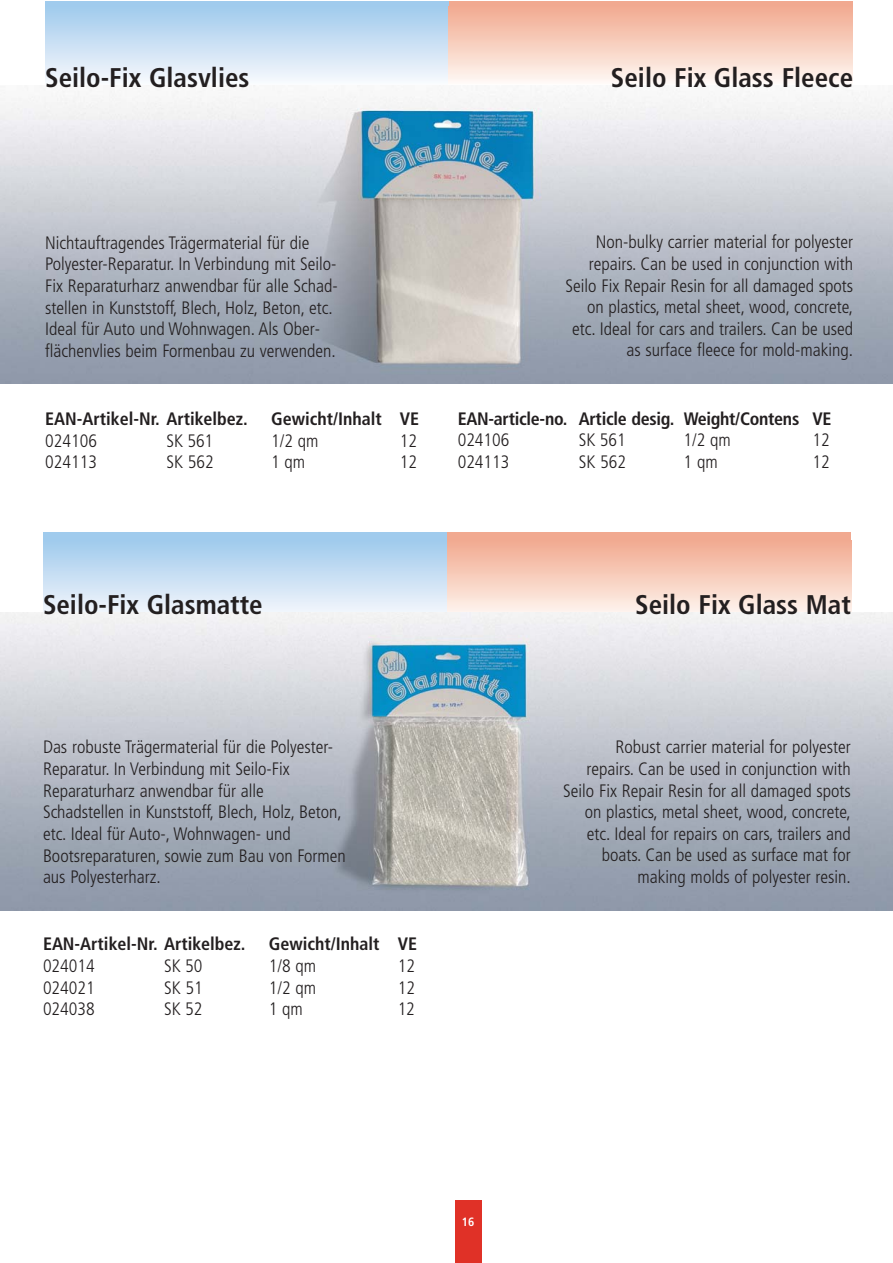
<style>
.page{position:relative;width:893px;height:1263px;background:#fff}
.page>*{position:absolute;margin:0;border:0;box-sizing:border-box;transform-origin:0 0}
.t1{font:700 condensed 27px "Frutiger";color:#231f20}
.t2{font:300 condensed 18px/21.6px "Frutiger";color:#231f20}
.t3{font:700 condensed 18px "Frutiger";color:#231f20}
.t4{font:700 condensed 12px "Frutiger";color:#fff}
</style>
<div class="page">
<div style="left:455px;top:1200px;width:26px;height:63px;background:#e03127"></div>
<div style="left:45px;top:1px;width:425px;height:71px;background:#a0cbed"></div>
<div style="left:449px;top:1px;width:404px;height:71px;background:#f1a990"></div>
<div style="left:45px;top:6px;width:425px;height:79px;background:linear-gradient(to bottom,#a0caec,#f9fafd)"></div>
<div style="left:449px;top:6px;width:404px;height:79px;background:linear-gradient(to bottom,#f1a98e,#fffaf5)"></div>
<img style="left:0;top:88px;width:893px;height:296px">
<div style="left:43px;top:532px;width:425px;height:74px;background:#a0cbed"></div>
<div style="left:447px;top:532px;width:404px;height:74px;background:#f1a990"></div>
<div style="left:43px;top:540px;width:425px;height:73px;background:linear-gradient(to bottom,#a0caec,#f2f5fc)"></div>
<div style="left:447px;top:598px;width:404px;height:15px;background:#fdece5"></div>
<div style="left:447px;top:540px;width:404px;height:58px;background:linear-gradient(to bottom,#f1a98f,#fbe2d6)"></div>
<img style="left:0;top:613px;width:893px;height:297px">
<h1 class="t1" style="left:45px;top:66px;width:206px">Seilo-Fix Glasvlies</h1>
<h1 class="t1" style="left:611px;top:66px;width:244px">Seilo Fix Glass Fleece</h1>
<p class="t2" style="left:45px;top:233px;width:294px">Nichtauftragendes Trägermaterial für die Polyester-Reparatur. In Verbindung mit Seilo-Fix Reparaturharz anwendbar für alle Schad&shy;stellen in Kunststoff, Blech, Holz, Beton, etc.<br>Ideal für Auto und Wohnwagen. Als Ober&shy;flächenvlies beim Formenbau zu verwenden.</p>
<p class="t2" style="left:566px;top:233px;width:289px;text-align:right">Non-bulky carrier material for polyester repairs. Can be used in conjunction with Seilo Fix Repair Resin for all damaged spots on plastics, metal sheet, wood, concrete, etc. Ideal for cars and trailers. Can be used as surface fleece for mold-making.</p>
<p class="t3" style="left:45px;top:412px;width:204px">EAN-Artikel-Nr. Artikelbez.</p>
<p class="t3" style="left:271px;top:412px;width:150px">Gewicht/Inhalt VE</p>
<p class="t2" style="left:45px;top:431px;width:53px">024106</p>
<p class="t2" style="left:166px;top:431px;width:48px">SK 561</p>
<p class="t2" style="left:271px;top:431px;width:49px">1/2 qm</p>
<p class="t2" style="left:400px;top:431px;width:19px">12</p>
<p class="t2" style="left:45px;top:453px;width:53px">024113</p>
<p class="t2" style="left:166px;top:453px;width:49px">SK 562</p>
<p class="t2" style="left:271px;top:453px;width:36px">1 qm</p>
<p class="t2" style="left:400px;top:453px;width:19px">12</p>
<p class="t3" style="left:458px;top:411px;width:375px">EAN-article-no. Article desig. Weight/Contens VE</p>
<p class="t2" style="left:458px;top:431px;width:53px">024106</p>
<p class="t2" style="left:579px;top:431px;width:48px">SK 561</p>
<p class="t2" style="left:684px;top:431px;width:49px">1/2 qm</p>
<p class="t2" style="left:812px;top:431px;width:19px">12</p>
<p class="t2" style="left:458px;top:452px;width:53px">024113</p>
<p class="t2" style="left:579px;top:452px;width:49px">SK 562</p>
<p class="t2" style="left:684px;top:452px;width:36px">1 qm</p>
<p class="t2" style="left:812px;top:452px;width:19px">12</p>
<h1 class="t1" style="left:43px;top:593px;width:221px">Seilo-Fix Glasmatte</h1>
<h1 class="t1" style="left:635px;top:593px;width:217px">Seilo Fix Glass Mat</h1>
<p class="t2" style="left:43px;top:738px;width:304px">Das robuste Trägermaterial für die Polyester-Reparatur. In Verbindung mit Seilo-Fix Reparaturharz anwendbar für alle Schadstellen in Kunststoff, Blech, Holz, Beton, etc. Ideal für Auto-, Wohnwagen- und Bootsreparaturen, sowie zum Bau von Formen aus Polyesterharz.</p>
<p class="t2" style="left:563px;top:738px;width:289px;text-align:right">Robust carrier material for polyester<br>repairs. Can be used in conjunction with Seilo Fix Repair Resin for all damaged spots on plastics, metal sheet, wood, concrete, etc. Ideal for repairs on cars, trailers and boats. Can be used as surface mat for making molds of polyester resin.</p>
<p class="t3" style="left:43px;top:937px;width:204px">EAN-Artikel-Nr. Artikelbez.</p>
<p class="t3" style="left:269px;top:937px;width:150px">Gewicht/Inhalt VE</p>
<p class="t2" style="left:43px;top:956px;width:53px">024014</p>
<p class="t2" style="left:164px;top:956px;width:40px">SK 50</p>
<p class="t2" style="left:269px;top:956px;width:49px">1/8 qm</p>
<p class="t2" style="left:398px;top:956px;width:19px">12</p>
<p class="t2" style="left:43px;top:978px;width:53px">024021</p>
<p class="t2" style="left:164px;top:978px;width:40px">SK 51</p>
<p class="t2" style="left:269px;top:978px;width:49px">1/2 qm</p>
<p class="t2" style="left:398px;top:978px;width:19px">12</p>
<p class="t2" style="left:43px;top:999px;width:53px">024038</p>
<p class="t2" style="left:164px;top:999px;width:40px">SK 52</p>
<p class="t2" style="left:269px;top:999px;width:36px">1 qm</p>
<p class="t2" style="left:398px;top:999px;width:19px">12</p>
<p class="t4" style="left:462px;top:1216px;width:14px">16</p>
</div>
